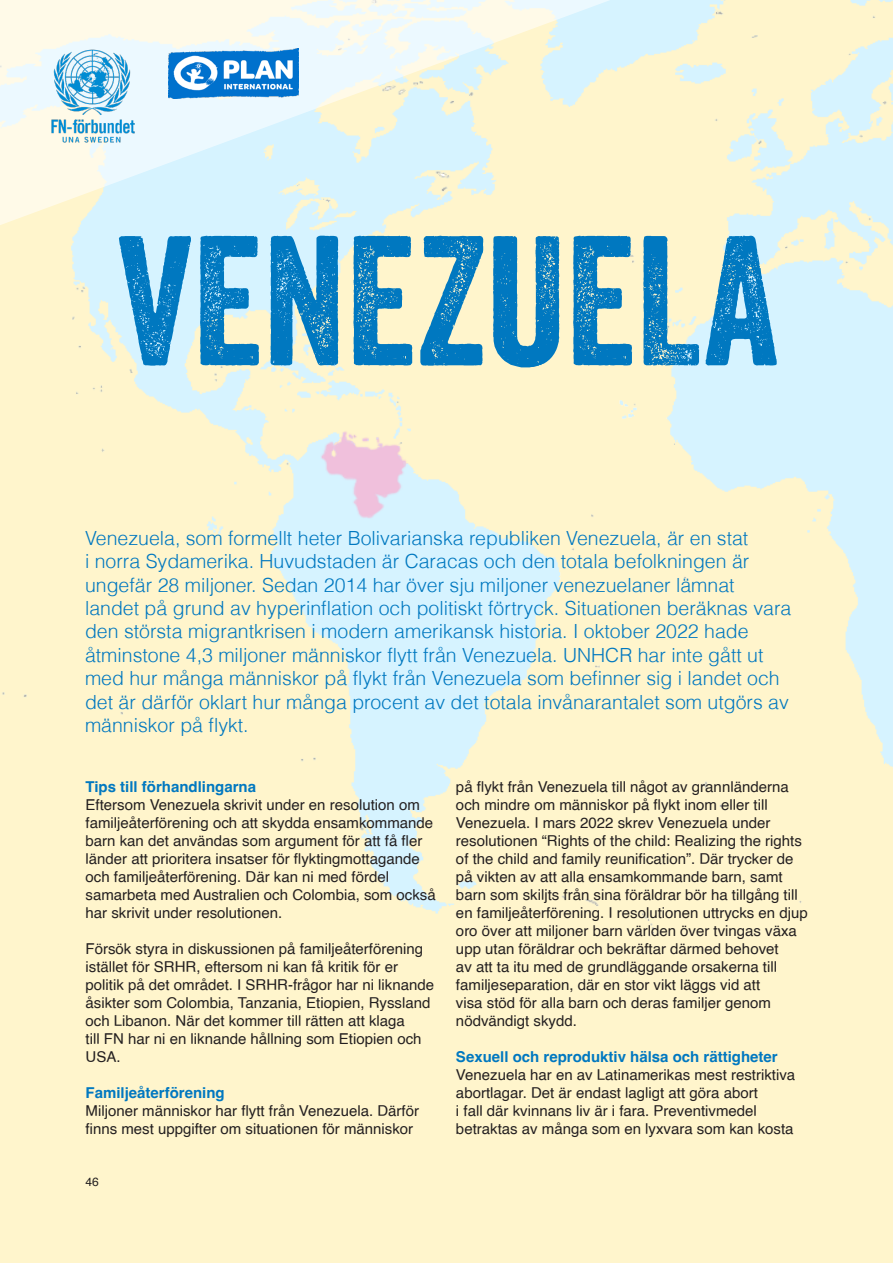
<style>
.page{position:relative;width:893px;height:1263px;background:#fff5cc}
.page>*{position:absolute;margin:0;border:0;box-sizing:border-box;transform-origin:0 0}
.Rubrik_Veneer{font:178.5px "Veneer";color:#0078c0}
.Rubrik_Helvetica_thi{font:300 19.5px/23.4px "Helvetica";color:#0078c0}
.Brödtext_efter_rubri{font:15px/18px "Helvetica";color:#231f20}
.Rubrik_Helvetica_Bol{font:700 15px "Helvetica";color:#0078c0}
.t1{font:12px "Helvetica";color:#231f20}
</style>
<div class="page">
<img style="left:2px;top:0;width:891px;height:937px">
<svg style="left:0;top:0;width:808px;height:307px"></svg>
<img style="left:47px;top:47px;width:92px;height:98px">
<img style="left:169px;top:49px;width:129px;height:50px">
<p class="Rubrik_Veneer" style="left:118px;top:193px;width:662px">VENEZUELA</p>
<p class="Rubrik_Helvetica_thi" style="left:85px;top:526px;width:708px">Venezuela, som formellt heter Bolivarianska republiken Venezuela, är en stat<br>i norra Sydamerika. Huvudstaden är Caracas och den totala befolkningen är ungefär 28 miljoner. Sedan 2014 har över sju miljoner venezuelaner lämnat landet på grund av hyperinflation och politiskt förtryck. Situationen beräknas vara den största migrantkrisen i modern amerikansk historia. I oktober 2022 hade åtminstone 4,3 miljoner människor flytt från Venezuela. UNHCR har inte gått ut med hur många människor på flykt från Venezuela som befinner sig i landet och det är därför oklart hur många procent av det totala invånarantalet som utgörs av människor på flykt.</p>
<p class="Rubrik_Helvetica_Bol" style="left:86px;top:777px;width:172px">Tips till förhandlingarna</p>
<p class="Brödtext_efter_rubri" style="left:86px;top:796px;width:352px">Eftersom Venezuela skrivit under en resolution om familjeåterförening och att skydda ensamkommande barn kan det användas som argument för att få fler länder att prioritera insatser för flyktingmottagande och familjeåterförening. Där kan ni med fördel samarbeta med Australien och Colombia, som också har skrivit under resolutionen.</p>
<p class="Brödtext_efter_rubri" style="left:86px;top:940px;width:350px">Försök styra in diskussionen på familjeåterförening istället för SRHR, eftersom ni kan få kritik för er politik på det området. I SRHR-frågor har ni liknande åsikter som Colombia, Tanzania, Etiopien, Ryssland och Libanon. När det kommer till rätten att klaga<br>till FN har ni en liknande hållning som Etiopien och USA.</p>
<p class="Rubrik_Helvetica_Bol" style="left:86px;top:1083px;width:141px">Familjeåterförening</p>
<p class="Brödtext_efter_rubri" style="left:86px;top:1102px;width:335px">Miljoner människor har flytt från Venezuela. Därför finns mest uppgifter om situationen för människor</p>
<p class="t1" style="left:86px;top:1172px;width:15px">46</p>
<p class="Brödtext_efter_rubri" style="left:456px;top:778px;width:353px">på flykt från Venezuela till något av grannländerna och mindre om människor på flykt inom eller till Venezuela. I mars 2022 skrev Venezuela under resolutionen “Rights of the child: Realizing the rights of the child and family reunification”. Där trycker de på vikten av att alla ensamkommande barn, samt barn som skiljts från sina föräldrar bör ha tillgång till en familjeåterförening. I resolutionen uttrycks en djup oro över att miljoner barn världen över tvingas växa upp utan föräldrar och bekräftar därmed behovet<br>av att ta itu med de grundläggande orsakerna till familjeseparation, där en stor vikt läggs vid att<br>visa stöd för alla barn och deras familjer genom nödvändigt skydd.</p>
<p class="Rubrik_Helvetica_Bol" style="left:456px;top:1047px;width:323px">Sexuell och reproduktiv hälsa och rättigheter</p>
<p class="Brödtext_efter_rubri" style="left:456px;top:1066px;width:341px">Venezuela har en av Latinamerikas mest restriktiva abortlagar. Det är endast lagligt att göra abort<br>i fall där kvinnans liv är i fara. Preventivmedel betraktas av många som en lyxvara som kan kosta</p>
</div>
